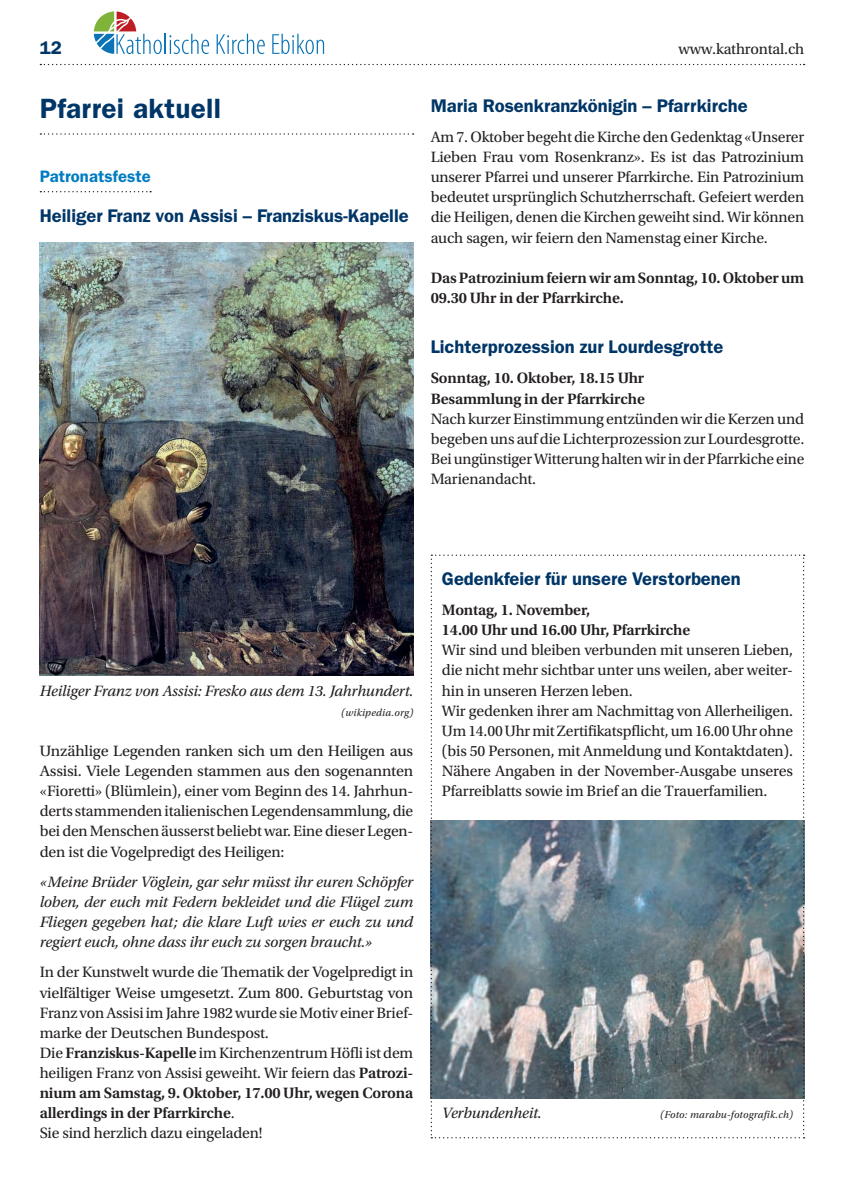
<style>
.page{position:relative;width:844px;height:1191px;background:#fff}
.page>*{position:absolute;margin:0;border:0;box-sizing:border-box;transform-origin:0 0}
.t1{font:600 28px "ITC Franklin Gothic Std";letter-spacing:.01em;color:#003667}
.t2{font:600 18.38px "ITC Franklin Gothic Std";color:#003667}
.t3{font:600 16.62px "ITC Franklin Gothic Std";letter-spacing:.005em;color:#007cc2}
.t4{font:15.75px/20.1px "Utopia Std";letter-spacing:-.01em;color:#231f20;text-align:justify}
.t5{font:italic 15.75px/20.1px "Utopia Std";letter-spacing:-.01em;color:#231f20;text-align:justify}
.t6{font:600 15.75px/20.1px "Utopia Std";letter-spacing:-.01em;color:#231f20}
.t7{font:italic 10.5px "Utopia Std";letter-spacing:.02em;color:#231f20}
.s1{font-weight:600}
</style>
<div class="page">
<svg style="left:40px;top:64px;width:764px;height:1px"></svg>
<svg style="left:94px;top:11px;width:115px;height:43px"></svg>
<svg style="left:216px;top:34px;width:49px;height:20px"></svg>
<svg style="left:272px;top:34px;width:52px;height:20px"></svg>
<svg style="left:40px;top:133px;width:373px;height:2px"></svg>
<svg style="left:40px;top:191px;width:111px;height:1px"></svg>
<img style="left:40px;top:242px;width:373px;height:433px">
<svg style="left:430px;top:554px;width:374px;height:584px"></svg>
<p class="t2" style="left:40px;top:37px;width:24px">12</p>
<p class="t4" style="left:678px;top:39px;width:127px">www.kathrontal.ch</p>
<h1 class="t1" style="left:40px;top:92px;width:183px">Pfarrei aktuell</h1>
<p class="t3" style="left:40px;top:167px;width:113px">Patronatsfeste</p>
<p class="t2" style="left:40px;top:205px;width:370px">Heiliger Franz von Assisi – Franziskus-Kapelle</p>
<p class="t2" style="left:430px;top:94px;width:318px">Maria Rosenkranzkönigin – Pfarrkirche</p>
<p class="t4" style="left:430px;top:127px;width:375px">Am 7. Oktober begeht die Kirche den Gedenktag «Unserer Lieben Frau vom Rosenkranz». Es ist das Patrozinium unserer Pfarrei und unserer Pfarrkirche. Ein Patrozinium bedeutet ursprünglich Schutzherrschaft. Gefeiert werden die Heiligen, denen die Kirchen geweiht sind. Wir können auch sagen, wir feiern den Namenstag einer Kirche.</p>
<p class="t6" style="left:430px;top:268px;width:375px">Das Patrozinium feiern wir am Sonntag, 10. Oktober um<br>09.30 Uhr in der Pfarrkirche.</p>
<p class="t2" style="left:430px;top:336px;width:294px">Lichterprozession zur Lourdesgrotte</p>
<p class="t6" style="left:430px;top:368px;width:216px">Sonntag, 10. Oktober, 18.15 Uhr<br>Besammlung in der Pfarrkirche</p>
<p class="t4" style="left:430px;top:409px;width:375px">Nach kurzer Einstimmung entzünden wir die Kerzen und begeben uns auf die Lichterprozession zur Lourdesgrotte.<br>Bei ungünstiger Witterung halten wir in der Pfarrkiche eine Marienandacht.</p>
<p class="t5" style="left:40px;top:680px;width:375px">Heiliger Franz von Assisi: Fresko aus dem 13. Jahrhundert.</p>
<p class="t7" style="left:341px;top:706px;width:74px">(wikipedia.org)</p>
<p class="t4" style="left:40px;top:741px;width:375px">Unzählige Legenden ranken sich um den Heiligen aus Assisi. Viele Legenden stammen aus den sogenannten «Fioretti» (Blümlein), einer vom Beginn des 14. Jahrhun&shy;derts stammenden italienischen Legendensammlung, die bei den Menschen äusserst beliebt war. Eine dieser Legen&shy;den ist die Vogelpredigt des Heiligen:</p>
<p class="t5" style="left:40px;top:872px;width:375px">«Meine Brüder Vöglein, gar sehr müsst ihr euren Schöpfer loben, der euch mit Federn bekleidet und die Flügel zum Fliegen gegeben hat; die klare Luft wies er euch zu und regiert euch, ohne dass ihr euch zu sorgen braucht.»</p>
<p class="t4" style="left:40px;top:962px;width:375px;text-align:left">In der Kunstwelt wurde die Thematik der Vogelpredigt in vielfältiger Weise umgesetzt. Zum 800. Geburtstag von Franz von Assisi im Jahre 1982 wurde sie Motiv einer Brief&shy;marke der Deutschen Bundespost.<br>Die <span class="s1">Franziskus-Kapelle</span> im Kirchenzentrum Höfli ist dem heiligen Franz von Assisi geweiht. Wir feiern das <span class="s1">Patrozi&shy;nium am Samstag, 9. Oktober, 17.00 Uhr, wegen Corona allerdings in der Pfarrkirche</span>.<br>Sie sind herzlich dazu eingeladen!</p>
<p class="t2" style="left:442px;top:567px;width:300px">Gedenkfeier für unsere Verstorbenen</p>
<p class="t6" style="left:442px;top:600px;width:250px">Montag, 1. November,<br>14.00 Uhr und 16.00 Uhr, Pfarrkirche</p>
<p class="t4" style="left:442px;top:640px;width:352px;text-align:left">Wir sind und bleiben verbunden mit unseren Lieben, die nicht mehr sichtbar unter uns weilen, aber weiter&shy;hin in unseren Herzen leben.<br>Wir gedenken ihrer am Nachmittag von Allerheiligen.<br>Um 14.00 Uhr mit Zertifikatspflicht, um 16.00 Uhr ohne (bis 50 Personen, mit Anmeldung und Kontaktdaten).<br>Nähere Angaben in der November-Ausgabe unseres Pfarreiblatts sowie im Brief an die Trauerfamilien.</p>
<p class="t5" style="left:442px;top:1103px;width:101px">Verbundenheit.</p>
<p class="t7" style="left:660px;top:1109px;width:134px">(Foto: marabu-fotografik.ch)</p>
</div>
